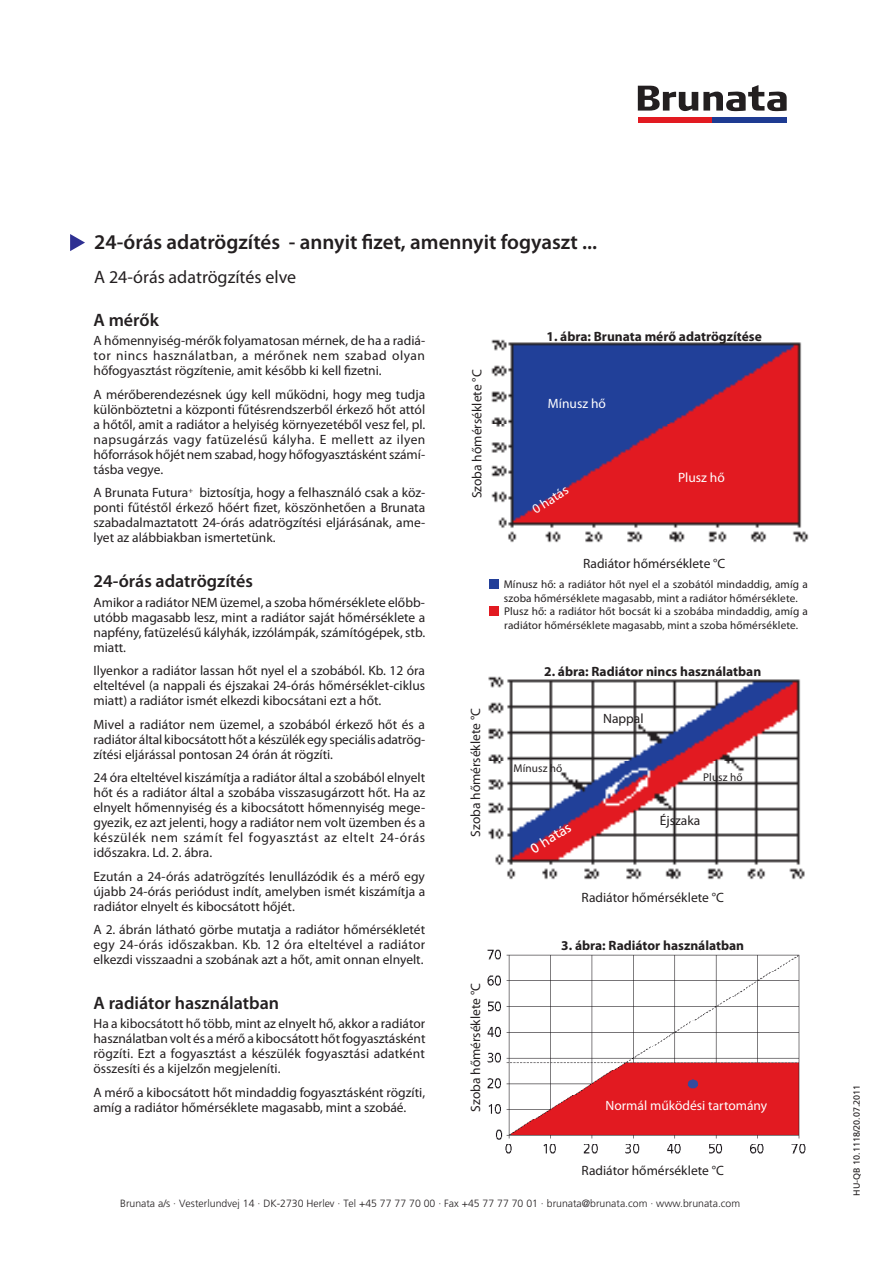
<style>
.page{position:relative;width:893px;height:1263px;background:#fff}
.page>*{position:absolute;margin:0;border:0;box-sizing:border-box;transform-origin:0 0}
.Overskrift{font:600 21px "Myriad Pro";color:#231f20}
.Brød__lille{font:600 18px "Myriad Pro";color:#231f20}
.Overskrift-2{font:18px "Myriad Pro";color:#231f20}
.Brød__lille-2{font:13.5px/15px "Myriad Pro";color:#231f20;text-align:justify}
.Brød__lille-3{font:700 13.5px "Myriad Pro";color:#231f20}
.Brød__lille-4{font:13.5px "Myriad Pro";color:#fff}
.Brød__lille-5{font:13.5px "Frutiger";color:#fff}
.Brød__lille-6{font:11.25px/13.5px "Myriad Pro";letter-spacing:.01em;color:#231f20}
.t1{font:300 10.5px "Frutiger";color:#231f20}
.t2{font:9px "Frutiger";color:#231f20}
</style>
<div class="page">
<svg style="left:638px;top:85px;width:149px;height:26px"></svg>
<div style="left:638px;top:118px;width:74px;height:5px;background:#e21a21"></div>
<div style="left:712px;top:118px;width:75px;height:5px;background:#1e3b92"></div>
<svg style="left:70px;top:234px;width:15px;height:17px"></svg>
<img style="left:491px;top:339px;width:318px;height:204px">
<img style="left:488px;top:676px;width:317px;height:204px">
<img style="left:488px;top:949px;width:317px;height:205px">
<div style="left:489px;top:579px;width:9px;height:9px;background:#223f99"></div>
<div style="left:489px;top:606px;width:9px;height:9px;background:#e21a21"></div>
<p class="Overskrift" style="left:94px;top:229px;width:504px">24-órás adatrögzítés - annyit fizet, amennyit fogyaszt ...</p>
<p class="Overskrift-2" style="left:94px;top:266px;width:203px">A 24-órás adatrögzítés elve</p>
<p class="Brød__lille" style="left:94px;top:309px;width:67px">A mérők</p>
<p class="Brød__lille-2" style="left:94px;top:333px;width:333px">A hőmennyiség-mérők folyamatosan mérnek, de ha a radiá&shy;tor nincs használatban, a mérőnek nem szabad olyan hőfogyasztást rögzítenie, amit később ki kell fizetni.</p>
<p class="Brød__lille-2" style="left:94px;top:387px;width:333px">A mérőberendezésnek úgy kell működni, hogy meg tudja különböztetni a központi fűtésrendszerből érkező hőt attól a hőtől, amit a radiátor a helyiség környezetéből vesz fel, pl. napsugárzás vagy fatüzelésű kályha. E mellett az ilyen hőforrások hőjét nem szabad, hogy hőfogyasztásként számí&shy;tásba vegye.</p>
<p class="Brød__lille-2" style="left:94px;top:485px;width:333px">A Brunata Futura<sup>+</sup> biztosítja, hogy a felhasználó csak a köz&shy;ponti fűtéstől érkező hőért fizet, köszönhetően a Brunata szabadalmaztatott 24-órás adatrögzítési eljárásának, ame&shy;lyet az alábbiakban ismertetünk.</p>
<p class="Brød__lille" style="left:94px;top:570px;width:161px">24-órás adatrögzítés</p>
<p class="Brød__lille-2" style="left:94px;top:594px;width:333px">Amikor a radiátor NEM üzemel, a szoba hőmérséklete előbb&shy;utóbb magasabb lesz, mint a radiátor saját hőmérséklete a napfény, fatüzelésű kályhák, izzólámpák, számítógépek, stb. miatt.</p>
<p class="Brød__lille-2" style="left:94px;top:663px;width:333px">Ilyenkor a radiátor lassan hőt nyel el a szobából. Kb. 12 óra elteltével (a nappali és éjszakai 24-órás hőmérséklet-ciklus miatt) a radiátor ismét elkezdi kibocsátani ezt a hőt.</p>
<p class="Brød__lille-2" style="left:94px;top:716px;width:333px">Mivel a radiátor nem üzemel, a szobából érkező hőt és a radiátor által kibocsátott hőt a készülék egy speciális adatrög&shy;zítési eljárással pontosan 24 órán át rögzíti.</p>
<p class="Brød__lille-2" style="left:94px;top:770px;width:333px">24 óra elteltével kiszámítja a radiátor által a szobából elnyelt hőt és a radiátor által a szobába visszasugárzott hőt. Ha az elnyelt hőmennyiség és a kibocsátott hőmennyiség mege&shy;gyezik, ez azt jelenti, hogy a radiátor nem volt üzemben és a készülék nem számít fel fogyasztást az eltelt 24-órás időszakra. Ld. 2. ábra.</p>
<p class="Brød__lille-2" style="left:94px;top:868px;width:333px">Ezután a 24-órás adatrögzítés lenullázódik és a mérő egy újabb 24-órás periódust indít, amelyben ismét kiszámítja a radiátor elnyelt és kibocsátott hőjét.</p>
<p class="Brød__lille-2" style="left:94px;top:922px;width:333px">A 2. ábrán látható görbe mutatja a radiátor hőmérsékletét egy 24-órás időszakban. Kb. 12 óra elteltével a radiátor elkezdi visszaadni a szobának azt a hőt, amit onnan elnyelt.</p>
<p class="Brød__lille" style="left:94px;top:991px;width:187px">A radiátor használatban</p>
<p class="Brød__lille-2" style="left:94px;top:1016px;width:333px">Ha a kibocsátott hő több, mint az elnyelt hő, akkor a radiátor használatban volt és a mérő a kibocsátott hőt fogyasztásként rögzíti. Ezt a fogyasztást a készülék fogyasztási adatként összesíti és a kijelzőn megjeleníti.</p>
<p class="Brød__lille-2" style="left:94px;top:1084px;width:333px">A mérő a kibocsátott hőt mindaddig fogyasztásként rögzíti, amíg a radiátor hőmérséklete magasabb, mint a szobáé.</p>
<p class="Brød__lille-2" style="left:469px;top:498px;width:130px;rotate:-90deg">Szoba hőmérséklete °C</p>
<p class="Brød__lille-2" style="left:468px;top:837px;width:130px;rotate:-90deg">Szoba hőmérséklete °C</p>
<p class="Brød__lille-2" style="left:468px;top:1112px;width:130px;rotate:-90deg">Szoba hőmérséklete °C</p>
<p class="Brød__lille-3" style="left:547px;top:327px;width:217px">1. ábra: Brunata mérő adatrögzítése</p>
<p class="Brød__lille-4" style="left:548px;top:396px;width:59px">Mínusz hő</p>
<p class="Brød__lille-4" style="left:529px;top:503px;width:42px;rotate:-32deg">0 hatás</p>
<p class="Brød__lille-4" style="left:678px;top:470px;width:48px">Plusz hő</p>
<p class="Brød__lille-2" style="left:583px;top:556px;width:144px">Radiátor hőmérséklete °C</p>
<p class="Brød__lille-6" style="left:504px;top:578px;width:306px">Mínusz hő: a radiátor hőt nyel el a szobától mindaddig, amíg a szoba hőmérséklete magasabb, mint a radiátor hőmérséklete.</p>
<p class="Brød__lille-6" style="left:504px;top:605px;width:305px">Plusz hő: a radiátor hőt bocsát ki a szobába mindaddig, amíg a radiátor hőmérséklete magasabb, mint a szoba hőmérséklete.</p>
<p class="Brød__lille-3" style="left:544px;top:663px;width:219px">2. ábra: Radiátor nincs használatban</p>
<p class="Brød__lille-6" style="left:513px;top:761px;width:50px">Mínusz hő</p>
<p class="Brød__lille-5" style="left:527px;top:843px;width:47px;rotate:-32deg">0 hatás</p>
<p class="Brød__lille-2" style="left:603px;top:711px;width:42px">Nappal</p>
<p class="Brød__lille-6" style="left:703px;top:770px;width:41px">Plusz hő</p>
<p class="Brød__lille-2" style="left:660px;top:813px;width:42px">Éjszaka</p>
<p class="Brød__lille-2" style="left:582px;top:889px;width:144px">Radiátor hőmérséklete °C</p>
<p class="Brød__lille-3" style="left:561px;top:936px;width:184px">3. ábra: Radiátor használatban</p>
<p class="Brød__lille-4" style="left:605px;top:1097px;width:163px">Normál működési tartomány</p>
<p class="Brød__lille-2" style="left:582px;top:1163px;width:144px">Radiátor hőmérséklete °C</p>
<p class="t1" style="left:120px;top:1197px;width:621px">Brunata a/s · Vesterlundvej 14 · DK-2730 Herlev · Tel +45 77 77 70 00 · Fax +45 77 77 70 01 · brunata@brunata.com · www.brunata.com</p>
<p class="t2" style="left:851px;top:1196px;width:113px;rotate:-90deg">HU-QB 10.1118/20.07.2011</p>
</div>
